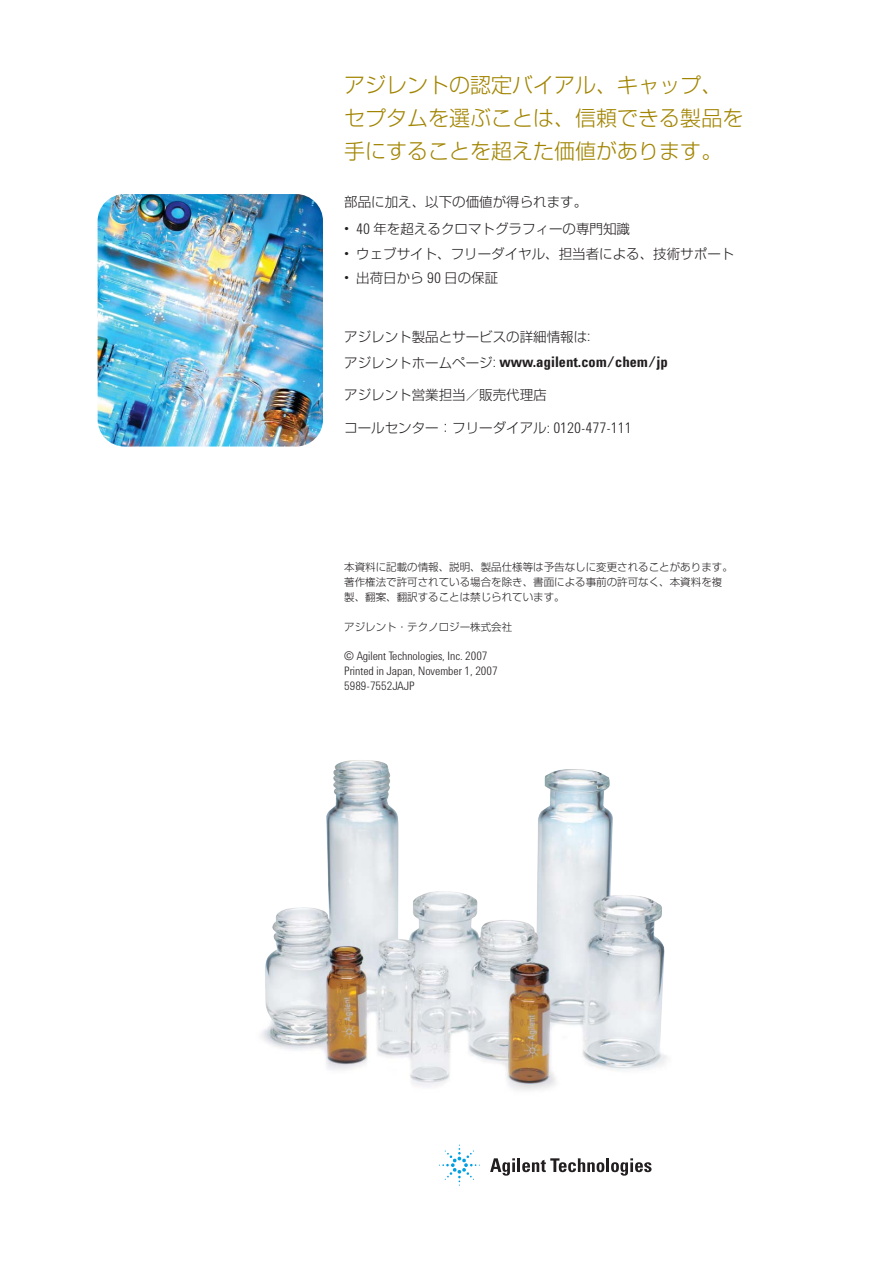
<style>
.page{position:relative;width:893px;height:1263px;background:#fff}
.page>*{position:absolute;margin:0;border:0;box-sizing:border-box;transform-origin:0 0}
.t1{font:300 21px/33px "Shin Go Pro";color:#a18400}
.t2{font:700 15px "Agilent Cond";color:#231f20}
.t3{font:300 13.5px "Shin Go Pro";color:#231f20}
.t4{font:300 12px/15px "Agilent Cond";color:#231f20}
.t5{font:300 10.5px/15px "Shin Go Pro";color:#231f20}
.s1{font-family:"Agilent Cond";font-size:15px}
.s2{font-weight:300}
</style>
<div class="page">
<img style="left:98px;top:194px;width:225px;height:253px;border-radius:27px">
<img style="left:261px;top:760px;width:406px;height:330px">
<svg style="left:490px;top:1158px;width:25px;height:18px"></svg>
<hr style="left:517px;top:1158px;width:3px;height:14px;background:#231f20">
<svg style="left:522px;top:1158px;width:82px;height:14px"></svg>
<hr style="left:606px;top:1158px;width:3px;height:14px;background:#231f20">
<svg style="left:611px;top:1158px;width:40px;height:18px"></svg>
<svg style="left:439px;top:1145px;width:41px;height:41px"></svg>
<h1 class="t1" style="left:344px;top:71px;width:400px">アジレントの認定バイアル、キャップ、セプタムを選ぶことは、信頼できる製品を手にすることを超えた価値があります。</h1>
<p class="t3" style="left:344px;top:196px;width:244px">部品に加え、以下の価値が得られます。</p>
<p class="t3" style="left:344px;top:224px;width:287px"><span class="s1">• 40</span> 年を超えるクロマトグラフィーの専門知識</p>
<p class="t3" style="left:344px;top:248px;width:391px"><span class="s1">•</span> ウェブサイト、フリーダイヤル、担当者による、技術サポート</p>
<p class="t3" style="left:344px;top:273px;width:156px"><span class="s1">•</span> 出荷日から <span class="s1">90</span> 日の保証</p>
<p class="t3" style="left:344px;top:332px;width:248px">アジレント製品とサービスの詳細情報は<span class="s1">:</span></p>
<p class="t2" style="left:344px;top:356px;width:325px"><sub>アジレントホームページ</sub><span class="s2">:</span> www.agilent.com/chem/jp</p>
<p class="t3" style="left:344px;top:390px;width:204px">アジレント営業担当／販売代理店</p>
<p class="t3" style="left:344px;top:422px;width:289px">コールセンター：フリーダイアル<span class="s1">: 0120-477-111</span></p>
<p class="t5" style="left:344px;top:561px;width:390px">本資料に記載の情報、説明、製品仕様等は予告なしに変更されることがあります。著作権法で許可されている場合を除き、書面による事前の許可なく、本資料を複製、翻案、翻訳することは禁じられています。</p>
<p class="t5" style="left:344px;top:621px;width:169px">アジレント・テクノロジー株式会社</p>
<p class="t4" style="left:344px;top:649px;width:155px">© Agilent Technologies, Inc. 2007<br>Printed in Japan, November 1, 2007<br>5989-7552JAJP</p>
</div>
